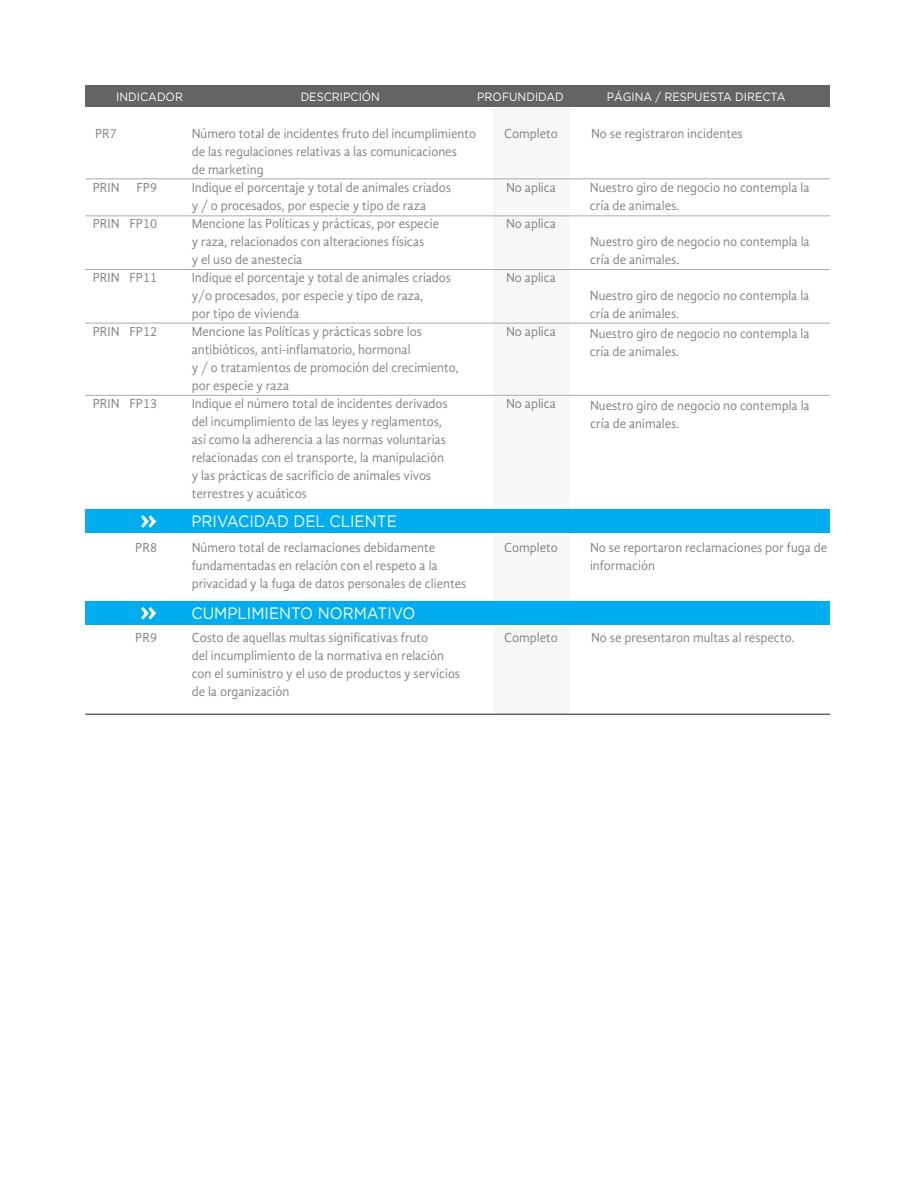
<style>
.page{position:relative;width:915px;height:1191px;background:#fff}
.page>*{position:absolute;margin:0;border:0;box-sizing:border-box;transform-origin:0 0}
.t1{font:16.5px "Gotham";color:#fff;scale:.92 1}
.t2{font:13.5px/18px "Gandhi Sans";color:#808285;scale:.95 1}
.t3{font:12px "Gotham";color:#fff;scale:.92 1}
</style>
<div class="page">
<div style="left:493px;top:96px;width:77px;height:617px;background:#f7f7f7"></div>
<hr style="left:85px;top:713px;width:744px;height:2px;background:#636466">
<div style="left:85px;top:601px;width:744px;height:23px;background:#00aeef"></div>
<div style="left:85px;top:510px;width:744px;height:23px;background:#00aeef"></div>
<div style="left:85px;top:85px;width:744px;height:21px;background:#636466"></div>
<svg style="left:141px;top:515px;width:15px;height:13px"></svg>
<svg style="left:141px;top:607px;width:15px;height:12px"></svg>
<hr style="left:85px;top:179px;width:744px;height:1px;background:#a7a9ac">
<hr style="left:85px;top:216px;width:744px;height:1px;background:#a7a9ac">
<hr style="left:85px;top:269px;width:744px;height:1px;background:#a7a9ac">
<hr style="left:85px;top:323px;width:744px;height:1px;background:#a7a9ac">
<hr style="left:85px;top:395px;width:744px;height:1px;background:#a7a9ac">
<p class="t3" style="left:116px;top:90px;width:74px">INDICADOR</p>
<p class="t3" style="left:300px;top:90px;width:88px">DESCRIPCIÓN</p>
<p class="t3" style="left:477px;top:90px;width:95px">PROFUNDIDAD</p>
<p class="t3" style="left:606px;top:90px;width:196px">PÁGINA / RESPUESTA DIRECTA</p>
<p class="t2" style="left:95px;top:124px;width:24px">PR7</p>
<p class="t2" style="left:192px;top:124px;width:301px">Número total de incidentes fruto del incumplimiento</p>
<p class="t2" style="left:504px;top:124px;width:58px">Completo</p>
<p class="t2" style="left:591px;top:124px;width:161px">No se registraron incidentes</p>
<p class="t2" style="left:192px;top:142px;width:280px">de las regulaciones relativas a las comunicaciones de marketing</p>
<p class="t2" style="left:93px;top:178px;width:30px">PRIN</p>
<p class="t2" style="left:136px;top:178px;width:23px">FP9</p>
<p class="t2" style="left:192px;top:178px;width:274px">Indique el porcentaje y total de animales criados</p>
<p class="t2" style="left:506px;top:178px;width:54px">No aplica</p>
<p class="t2" style="left:192px;top:196px;width:248px">y / o procesados, por especie y tipo de raza</p>
<p class="t2" style="left:93px;top:214px;width:69px">PRIN FP10</p>
<p class="t2" style="left:192px;top:214px;width:262px">Mencione las Políticas y prácticas, por especie</p>
<p class="t2" style="left:506px;top:214px;width:54px">No aplica</p>
<p class="t2" style="left:192px;top:232px;width:246px">y raza, relacionados con alteraciones físicas y el uso de anestecia</p>
<p class="t2" style="left:93px;top:268px;width:69px">PRIN FP11</p>
<p class="t2" style="left:192px;top:268px;width:274px">Indique el porcentaje y total de animales criados</p>
<p class="t2" style="left:506px;top:268px;width:54px">No aplica</p>
<p class="t2" style="left:192px;top:286px;width:245px">y/o procesados, por especie y tipo de raza, por tipo de vivienda</p>
<p class="t2" style="left:93px;top:322px;width:69px">PRIN FP12</p>
<p class="t2" style="left:192px;top:322px;width:244px">Mencione las Políticas y prácticas sobre los</p>
<p class="t2" style="left:506px;top:322px;width:54px">No aplica</p>
<p class="t2" style="left:192px;top:340px;width:282px">antibióticos, anti-inflamatorio, hormonal<br>y / o tratamientos de promoción del crecimiento, por especie y raza</p>
<p class="t2" style="left:93px;top:394px;width:69px">PRIN FP13</p>
<p class="t2" style="left:192px;top:394px;width:271px">Indique el número total de incidentes derivados</p>
<p class="t2" style="left:506px;top:394px;width:54px">No aplica</p>
<p class="t2" style="left:192px;top:412px;width:269px">del incumplimiento de las leyes y reglamentos, así como la adherencia a las normas voluntarias relacionadas con el transporte, la manipulación y las prácticas de sacrificio de animales vivos terrestres y acuáticos</p>
<p class="t2" style="left:589px;top:179px;width:233px">Nuestro giro de negocio no contempla la cría de animales.</p>
<p class="t2" style="left:590px;top:233px;width:233px">Nuestro giro de negocio no contempla la cría de animales.</p>
<p class="t2" style="left:589px;top:286px;width:233px">Nuestro giro de negocio no contempla la cría de animales.</p>
<p class="t2" style="left:589px;top:324px;width:233px">Nuestro giro de negocio no contempla la cría de animales.</p>
<p class="t2" style="left:590px;top:396px;width:233px">Nuestro giro de negocio no contempla la cría de animales.</p>
<p class="t1" style="left:191px;top:512px;width:224px">PRIVACIDAD DEL CLIENTE</p>
<p class="t2" style="left:135px;top:538px;width:24px">PR8</p>
<p class="t2" style="left:192px;top:538px;width:258px">Número total de reclamaciones debidamente</p>
<p class="t2" style="left:504px;top:538px;width:58px">Completo</p>
<p class="t2" style="left:192px;top:556px;width:290px">fundamentadas en relación con el respeto a la privacidad y la fuga de datos personales de clientes</p>
<p class="t1" style="left:191px;top:604px;width:245px">CUMPLIMIENTO NORMATIVO</p>
<p class="t2" style="left:590px;top:538px;width:251px">No se reportaron reclamaciones por fuga de información</p>
<p class="t2" style="left:135px;top:628px;width:24px">PR9</p>
<p class="t2" style="left:192px;top:628px;width:250px">Costo de aquellas multas significativas fruto</p>
<p class="t2" style="left:504px;top:628px;width:58px">Completo</p>
<p class="t2" style="left:591px;top:628px;width:216px">No se presentaron multas al respecto.</p>
<p class="t2" style="left:192px;top:646px;width:284px">del incumplimiento de la normativa en relación con el suministro y el uso de productos y servicios de la organización</p>
</div>
